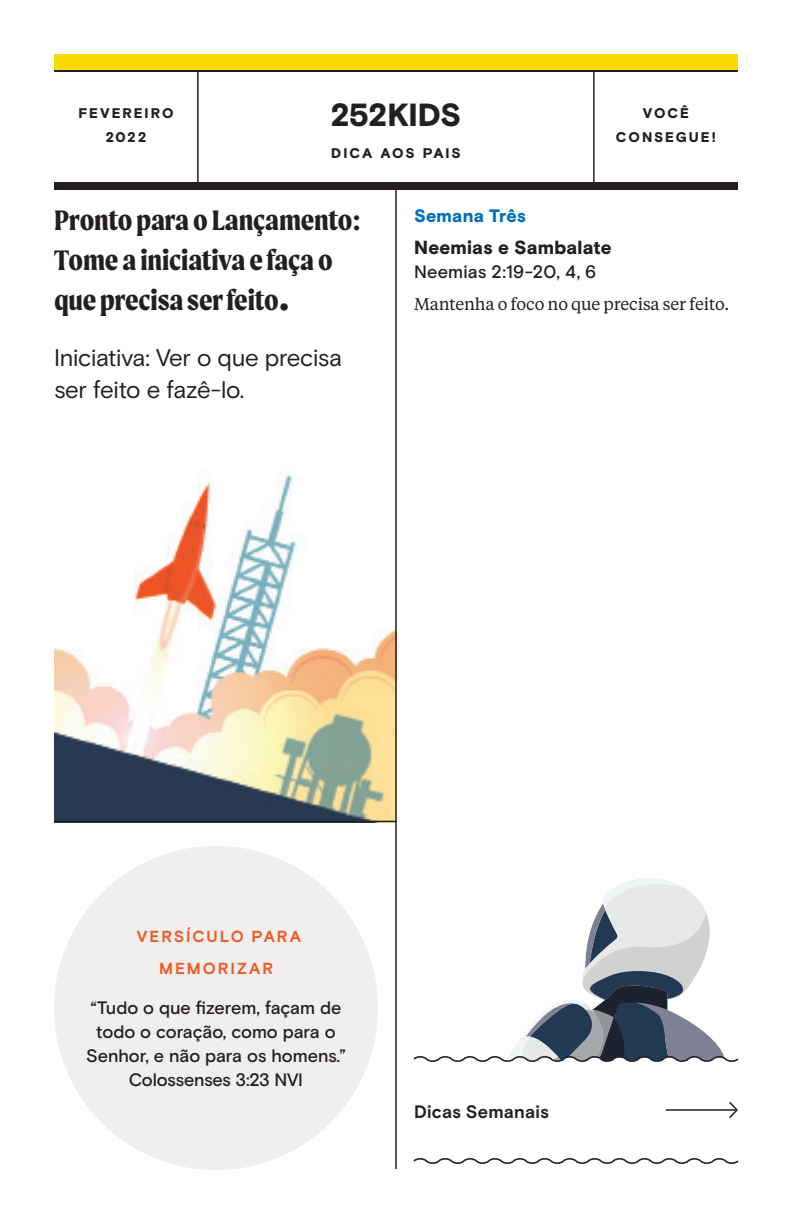
<style>
.page{position:relative;width:792px;height:1224px;background:#fff}
.page>*{position:absolute;margin:0;border:0;box-sizing:border-box;transform-origin:0 0}
.t1{font:900 32px "Basis Grotesque";letter-spacing:-.015em;color:#231f20}
.t2{font:700 30px/40px "Moret";letter-spacing:-.005em;color:#231f20}
.t3{font:24px/32px "Basis Grotesque";letter-spacing:-.01em;color:#231f20}
.t4{font:900 19px "Basis Grotesque";letter-spacing:.01em;color:#231f20}
.t5{font:500 18px/24px "Basis Grotesque";letter-spacing:-.005em;color:#231f20;text-align:center}
.t6{font:700 18px "Basis Grotesque";letter-spacing:.01em;color:#231f20}
.t7{font:900 18px "Basis Grotesque";letter-spacing:.01em;color:#0071bb}
.t8{font:17px "Tiempos Text";letter-spacing:-.01em;color:#231f20}
.t9{font:700 16px/32px "Basis Grotesque";letter-spacing:.125em;color:#f15921;text-align:center}
.t10{font:900 14px/24px "Basis Grotesque";letter-spacing:.135em;color:#231f20;text-align:center}
.s1{font-size:44px}
</style>
<div class="page">
<img style="left:54px;top:471px;width:341px;height:350px">
<hr style="left:197px;top:70px;width:2px;height:112px;background:#231f20">
<hr style="left:593px;top:70px;width:2px;height:112px;background:#231f20">
<hr style="left:54px;top:70px;width:684px;height:2px;background:#231f20">
<hr style="left:395px;top:189px;width:2px;height:980px;background:#231f20">
<div style="left:54px;top:182px;width:684px;height:8px;background:#231f20"></div>
<div style="left:54px;top:54px;width:684px;height:16px;background:#fbd905"></div>
<hr style="left:54px;top:821px;width:343px;height:1px;background:#231f20">
<div style="left:54px;top:846px;width:324px;height:324px;background:#f0eeee;border-radius:50%"></div>
<svg style="left:413px;top:878px;width:326px;height:184px"></svg>
<svg style="left:413px;top:1158px;width:326px;height:6px"></svg>
<hr style="left:666px;top:1109px;width:70px;height:2px;background:#231f20">
<svg style="left:728px;top:1101px;width:10px;height:18px"></svg>
<p class="t10" style="left:79px;top:102px;width:96px">FEVEREIRO<br>2022</p>
<h1 class="t1" style="left:331px;top:96px;width:132px">252KIDS</h1>
<p class="t10" style="left:331px;top:142px;width:131px">DICA AOS PAIS</p>
<p class="t10" style="left:616px;top:102px;width:101px">VOCÊ<br>CONSEGUE!</p>
<h2 class="t2" style="left:54px;top:200px;width:308px">Pronto para o Lançamento:<br>Tome a iniciativa e faça o que precisa ser feito<span class="s1">.</span></h2>
<h3 class="t3" style="left:54px;top:342px;width:290px">Iniciativa: Ver o que precisa ser feito e fazê-lo.</h3>
<p class="t7" style="left:414px;top:205px;width:113px">Semana Três</p>
<p class="t4" style="left:414px;top:236px;width:199px">Neemias e Sambalate</p>
<p class="t5" style="left:414px;top:260px;width:184px">Neemias 2:19-20, 4, 6</p>
<p class="t8" style="left:414px;top:293px;width:317px">Mantenha o foco no que precisa ser feito.</p>
<p class="t9" style="left:137px;top:921px;width:166px">VERSÍCULO PARA<br>MEMORIZAR</p>
<p class="t5" style="left:86px;top:996px;width:261px">“Tudo o que zerem, façam de todo o coração, como para o<br>Senhor, e não para os homens.”<br>Colossenses 3:23 NVI</p>
<p class="t6" style="left:414px;top:1101px;width:136px">Dicas Semanais</p>
</div>
